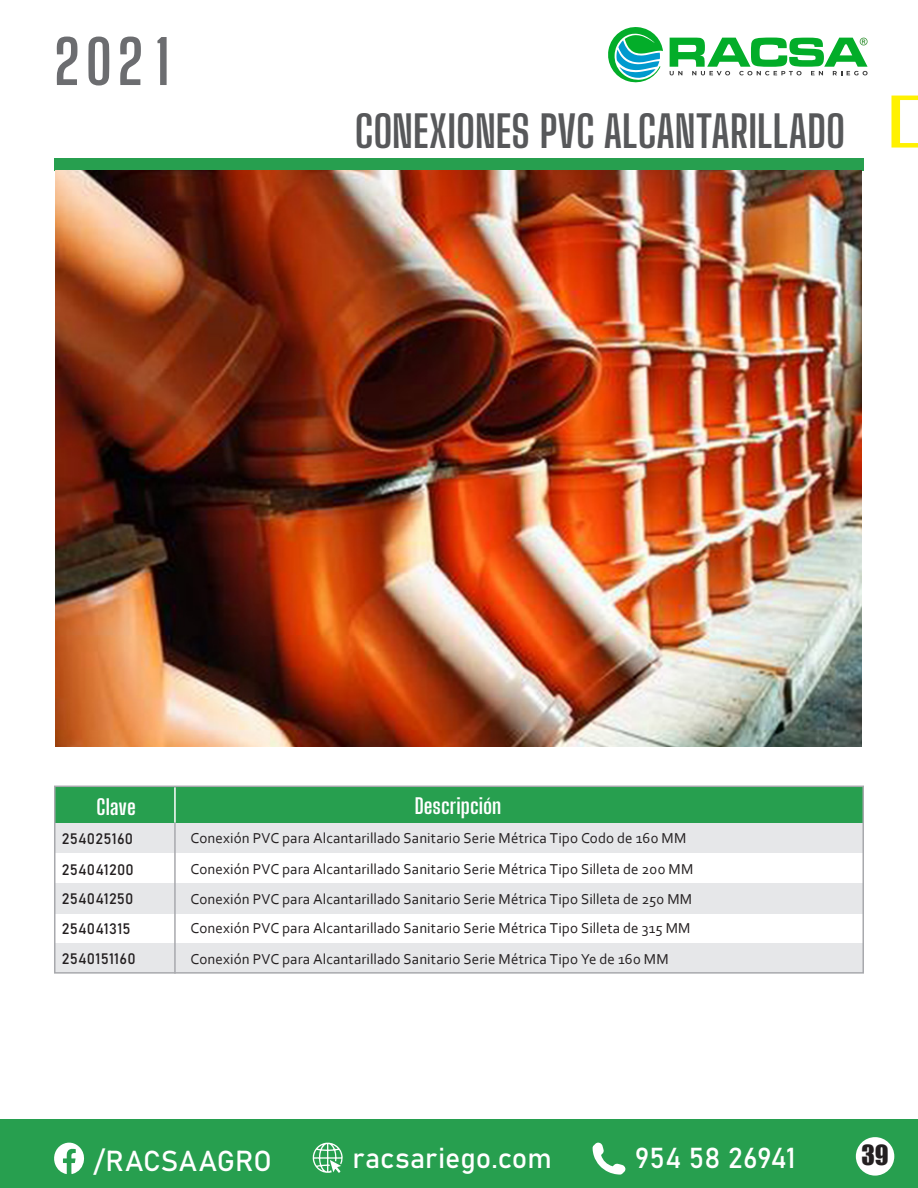
<style>
.page{position:relative;width:918px;height:1188px;background:#fff}
.page>*{position:absolute;margin:0;border:0;box-sizing:border-box;transform-origin:0 0}
.t1{font:700 60px "Big Shoulders Display";color:#6c6d70}
.TITULOS{font:700 43.5px "Big Shoulders Display";letter-spacing:.005em;color:#57585a}
.t2{font:28.5px "Bahnschrift";color:#fff}
.t3{font:25.5px "Impact";color:#231f20}
.DESCRIPCIONES{font:700 21px "Big Shoulders Display";color:#fff}
.TEXTO_TABLA{font:15px "Corbel";letter-spacing:.005em;color:#231f20}
.claves{font:15px "Bahnschrift";letter-spacing:.015em;color:#231f20}
</style>
<div class="page">
<svg style="left:608px;top:27px;width:55px;height:56px"></svg>
<svg style="left:670px;top:38px;width:198px;height:37px"></svg>
<div style="left:54px;top:158px;width:810px;height:12px;background:#279f4f"></div>
<div style="left:0;top:1119px;width:918px;height:69px;background:#279f4f"></div>
<svg style="left:54px;top:1142px;width:30px;height:32px"></svg>
<svg style="left:312px;top:1142px;width:31px;height:31px"></svg>
<svg style="left:593px;top:1142px;width:32px;height:33px"></svg>
<div style="left:856px;top:1137px;width:38px;height:39px;background:#fff;border-radius:50%"></div>
<div style="left:55px;top:823px;width:808px;height:30px;background:#e6e7e9"></div>
<div style="left:55px;top:883px;width:808px;height:30px;background:#e6e7e9"></div>
<div style="left:55px;top:943px;width:808px;height:30px;background:#e6e7e9"></div>
<div style="left:54px;top:786px;width:809px;height:37px;background:#279f4f"></div>
<hr style="left:174px;top:787px;width:2px;height:36px;background:#fff">
<hr style="left:174px;top:823px;width:2px;height:151px;background:#a8a9ad">
<div style="left:54px;top:786px;width:810px;height:188px;border:2px solid #a8a9ad"></div>
<img style="left:55px;top:170px;width:806px;height:576px">
<svg style="left:891px;top:96px;width:27px;height:52px"></svg>
<h1 class="t1" style="left:54px;top:21px;width:117px">2021</h1>
<p class="TITULOS" style="left:355px;top:101px;width:492px">CONEXIONES PVC ALCANTARILLADO</p>
<p class="DESCRIPCIONES" style="left:97px;top:793px;width:41px">Clave</p>
<p class="DESCRIPCIONES" style="left:415px;top:792px;width:88px">Descripción</p>
<p class="claves" style="left:62px;top:827px;width:73px">254025160</p>
<p class="claves" style="left:62px;top:858px;width:74px">254041200</p>
<p class="claves" style="left:62px;top:888px;width:73px">254041250</p>
<p class="claves" style="left:62px;top:917px;width:70px">254041315</p>
<p class="claves" style="left:62px;top:948px;width:75px">2540151160</p>
<p class="TEXTO_TABLA" style="left:191px;top:829px;width:497px">Conexión PVC para Alcantarillado Sanitario Serie Métrica Tipo Codo de 160 MM</p>
<p class="TEXTO_TABLA" style="left:191px;top:859px;width:504px">Conexión PVC para Alcantarillado Sanitario Serie Métrica Tipo Silleta de 200 MM</p>
<p class="TEXTO_TABLA" style="left:191px;top:889px;width:503px">Conexión PVC para Alcantarillado Sanitario Serie Métrica Tipo Silleta de 250 MM</p>
<p class="TEXTO_TABLA" style="left:191px;top:919px;width:502px">Conexión PVC para Alcantarillado Sanitario Serie Métrica Tipo Silleta de 315 MM</p>
<p class="TEXTO_TABLA" style="left:191px;top:950px;width:480px">Conexión PVC para Alcantarillado Sanitario Serie Métrica Tipo Ye de 160 MM</p>
<h3 class="t2" style="left:94px;top:1140px;width:180px">/RACSAAGRO</h3>
<h3 class="t2" style="left:353px;top:1136px;width:201px">racsariego.com</h3>
<h3 class="t2" style="left:635px;top:1136px;width:162px">954 58 26941</h3>
<h3 class="t3" style="left:861px;top:1135px;width:29px">39</h3>
</div>
